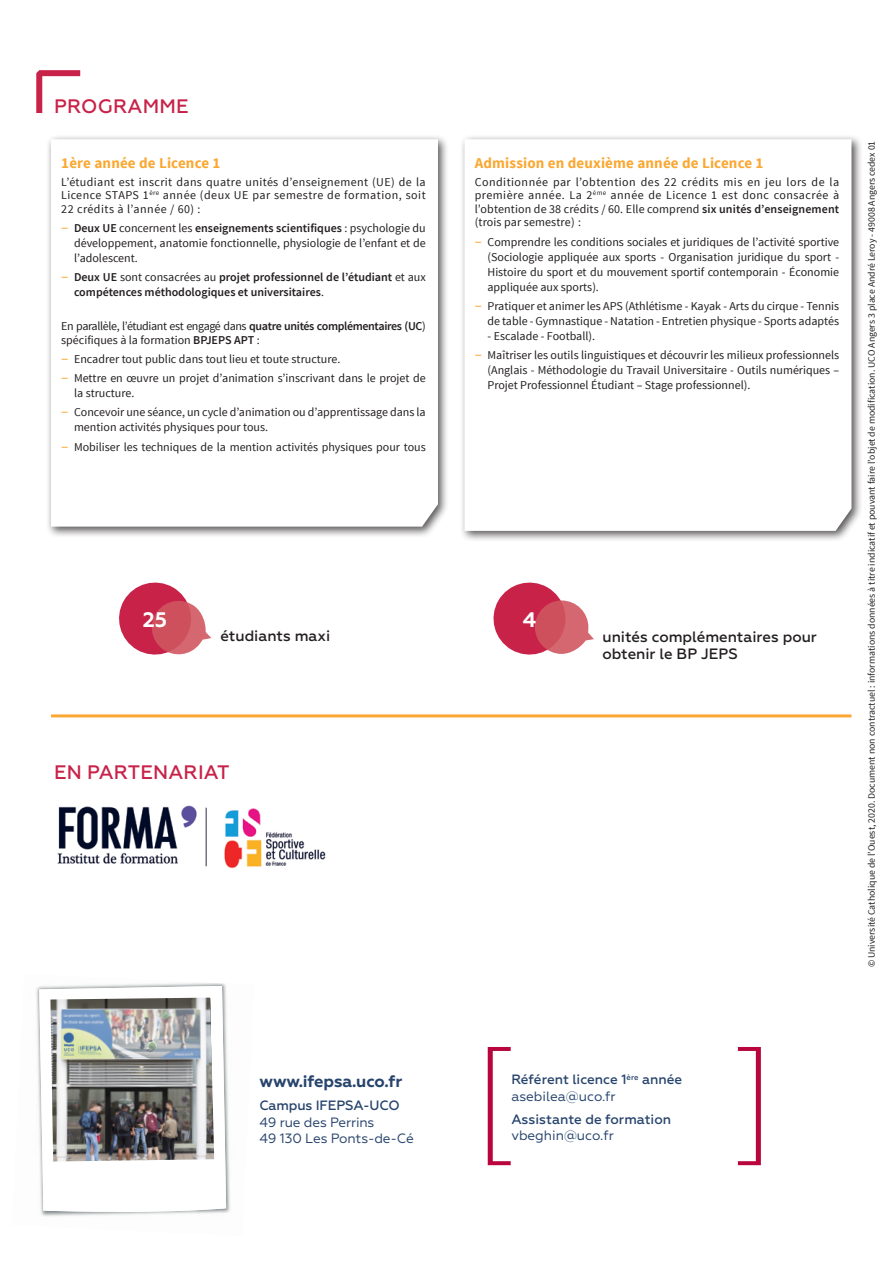
<style>
.page{position:relative;width:893px;height:1263px;background:#fff}
.page>*{position:absolute;margin:0;border:0;box-sizing:border-box;transform-origin:0 0}
.H3-chiffres_clés{font:700 21px "Geometria";color:#fff}
.texte_courant{font:500 19.5px "Geometria";letter-spacing:.01em;color:#c82249}
.texte_courant-2{font:700 16.5px "Geometria";letter-spacing:-.01em;color:#27446d}
.Licence_Titre{font:700 15px "Source Sans Pro";letter-spacing:.01em;color:#faa833}
.H3-chiffres_clés-2{font:500 15px/16.8px "Geometria";color:#231f20}
.texte_courant-3{font:13.5px/16.5px "Geometria";letter-spacing:-.01em;color:#27446d}
.texte_courant-4{font:500 13.5px/16.5px "Geometria";color:#27446d}
.Licence_Titre-2{font:12px/15px "Source Sans Pro";color:#231f20;text-align:justify}
.t1{font:600 12px/15px "Source Sans Pro";color:#231f20}
.liste_puce_CarréeCro{font:12px/13.5px "Source Sans Pro";letter-spacing:-.03em;color:#231f20}
.texte_courant_petit{font:9.75px "Source Sans Pro";color:#231f20}
.s1{font-size:15px;color:#faa833}
.s2{font-weight:600}
.s3{font-weight:400;font-size:15px;color:#faa833}
.s4{font-weight:400}
.s5{font-weight:500}
</style>
<div class="page">
<div style="left:46px;top:134px;width:403px;height:404px;background:#231f20;opacity:.75"></div>
<svg style="left:51px;top:139px;width:387px;height:388px"></svg>
<div style="left:459px;top:134px;width:404px;height:408px;background:#231f20;opacity:.75"></div>
<svg style="left:465px;top:139px;width:386px;height:392px"></svg>
<svg style="left:36px;top:70px;width:45px;height:43px"></svg>
<svg style="left:738px;top:1047px;width:23px;height:118px"></svg>
<svg style="left:488px;top:1047px;width:23px;height:118px"></svg>
<img style="left:36px;top:983px;width:191px;height:35px">
<img style="left:36px;top:1008px;width:23px;height:209px">
<img style="left:197px;top:1018px;width:33px;height:196px">
<svg style="left:39px;top:986px;width:187px;height:226px"></svg>
<img style="left:50px;top:997px;width:164px;height:164px">
<img style="left:57px;top:805px;width:269px;height:64px">
<hr style="left:51px;top:714px;width:800px;height:3px;background:#faa833">
<svg style="left:119px;top:582px;width:92px;height:73px"></svg>
<svg style="left:493px;top:582px;width:101px;height:73px"></svg>
<p class="texte_courant" style="left:54px;top:95px;width:136px">PROGRAMME</p>
<p class="Licence_Titre" style="left:61px;top:153px;width:161px">1ère année de Licence 1</p>
<p class="Licence_Titre-2" style="left:61px;top:175px;width:366px;line-height:13.5px">L’étudiant est inscrit dans quatre unités d’enseignement (UE) de la Licence STAPS 1<sup>ère</sup> année (deux UE par semestre de formation, soit 22 crédits à l’année / 60) :</p>
<p class="Licence_Titre-2" style="left:74px;top:221px;width:353px;text-indent:-13px"><span class="s1">–</span> <span class="s2">Deux UE</span> concernent les <span class="s2">enseignements scientifiques</span> : psychologie du développement, anatomie fonctionnelle, physiologie de l’enfant et de l’adolescent.</p>
<p class="t1" style="left:74px;top:270px;width:353px;text-indent:-13px"><span class="s3">–</span> Deux UE <span class="s4">sont consacrées au</span> projet professionnel de l’étudiant <span class="s4">et aux </span>compétences méthodologiques et universitaires<span class="s4">.</span></p>
<p class="liste_puce_CarréeCro" style="left:61px;top:320px;width:366px">En parallèle, l’étudiant est engagé dans <span class="s2">quatre unités complémentaires (UC</span>) spécifiques à la formation <span class="s2">BPJEPS APT</span> :</p>
<p class="Licence_Titre-2" style="left:61px;top:352px;width:281px"><span class="s1">–</span> Encadrer tout public dans tout lieu et toute structure.</p>
<p class="Licence_Titre-2" style="left:74px;top:371px;width:353px;text-indent:-13px"><span class="s1">–</span> Mettre en œuvre un projet d’animation s’inscrivant dans le projet de la structure.</p>
<p class="Licence_Titre-2" style="left:74px;top:405px;width:353px;text-indent:-13px"><span class="s1">–</span> Concevoir une séance, un cycle d’animation ou d’apprentissage dans la mention activités physiques pour tous.</p>
<p class="Licence_Titre-2" style="left:61px;top:439px;width:366px"><span class="s1">–</span> Mobiliser les techniques de la mention activités physiques pour tous</p>
<p class="H3-chiffres_clés" style="left:143px;top:607px;width:26px">25</p>
<p class="H3-chiffres_clés-2" style="left:220px;top:627px;width:111px">étudiants maxi</p>
<p class="texte_courant" style="left:54px;top:761px;width:177px">EN PARTENARIAT</p>
<p class="texte_courant-2" style="left:260px;top:1072px;width:144px">www.ifepsa.uco.fr</p>
<p class="texte_courant-3" style="left:260px;top:1097px;width:156px"><span class="s5">Campus IFEPSA-UCO<br></span>49 rue des Perrins<br>49 130 Les Ponts-de-Cé</p>
<p class="Licence_Titre" style="left:475px;top:153px;width:290px">Admission en deuxième année de Licence 1</p>
<p class="Licence_Titre-2" style="left:475px;top:175px;width:366px;line-height:13.5px">Conditionnée par l’obtention des 22 crédits mis en jeu lors de la première année. La 2<sup>ème</sup> année de Licence 1 est donc consacrée à l’obtention de 38 crédits / 60. Elle comprend <span class="s2">six unités d’enseignement </span>(trois par semestre) :</p>
<p class="Licence_Titre-2" style="left:487px;top:234px;width:353px;text-indent:-13px"><span class="s1">–</span> Comprendre les conditions sociales et juridiques de l’activité sportive (Sociologie appliquée aux sports - Organisation juridique du sport - Histoire du sport et du mouvement sportif contemporain - Économie appliquée aux sports).</p>
<p class="Licence_Titre-2" style="left:475px;top:299px;width:366px;text-align:right"><span class="s1">–</span> Pratiquer et animer les APS (Athlétisme - Kayak - Arts du cirque - Tennis de table - Gymnastique - Natation - Entretien physique - Sports adaptés</p>
<p class="Licence_Titre-2" style="left:487px;top:329px;width:109px">- Escalade - Football).</p>
<p class="Licence_Titre-2" style="left:487px;top:348px;width:353px;text-indent:-13px"><span class="s1">–</span> Maîtriser les outils linguistiques et découvrir les milieux professionnels (Anglais - Méthodologie du Travail Universitaire - Outils numériques – Projet Professionnel Étudiant – Stage professionnel).</p>
<p class="H3-chiffres_clés" style="left:523px;top:607px;width:15px">4</p>
<p class="H3-chiffres_clés-2" style="left:602px;top:628px;width:216px">unités complémentaires pour obtenir le BP JEPS</p>
<p class="texte_courant_petit" style="left:865px;top:967px;width:828px;rotate:-90deg">© Université Catholique de l’Ouest, 2020. Document non contractuel : informations données à titre indicatif et pouvant faire l’objet de modification. UCO Angers 3 place André Leroy - 49008 Angers cedex 01</p>
<p class="texte_courant-4" style="left:511px;top:1071px;width:172px">Référent licence 1<sup>ère</sup> année</p>
<p class="texte_courant-3" style="left:511px;top:1088px;width:106px">asebilea@uco.fr</p>
<p class="texte_courant-4" style="left:511px;top:1111px;width:161px">Assistante de formation <span class="s4">vbeghin@uco.fr</span></p>
</div>
